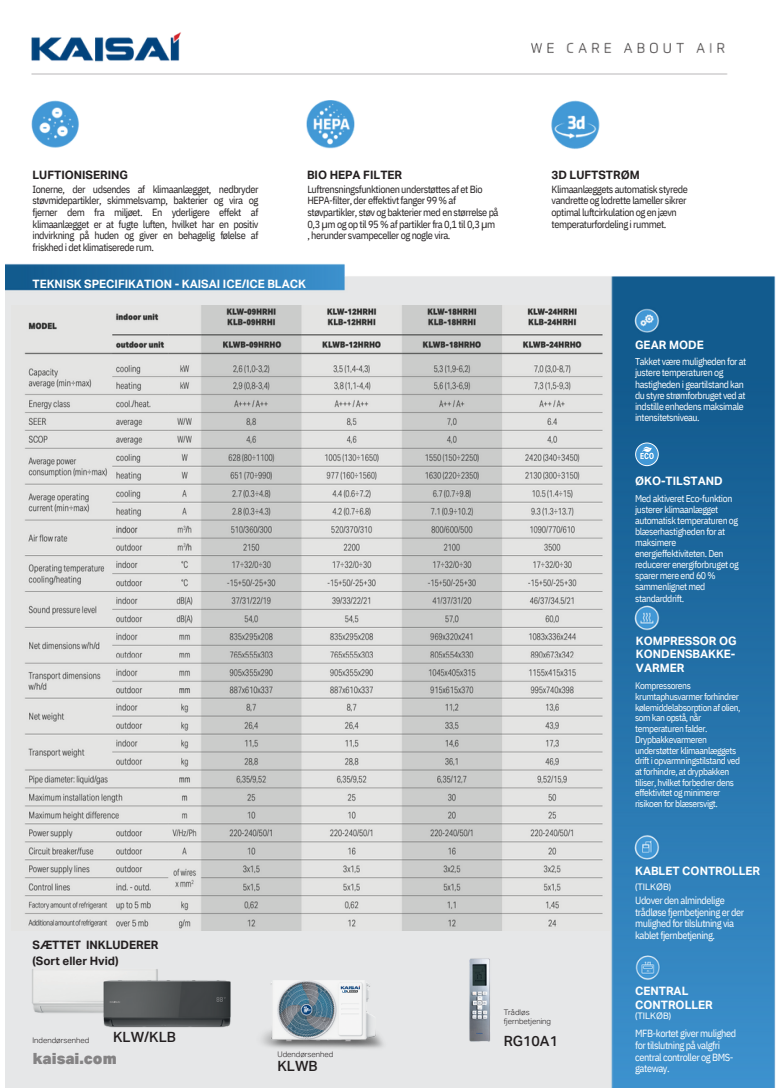
<style>
.page{position:relative;width:780px;height:1088px;background:#fff}
.page>*{position:absolute;margin:0;border:0;box-sizing:border-box;transform-origin:0 0}
.t1{font:900 15.5px "Aktiv Grotesk";color:#231f20}
.t2{font:500 14.25px "Aktiv Grotesk";color:#231f20}
.t3{font:700 11.62px/13.6px "Aktiv Grotesk";color:#fff}
.t4{font:700 11.62px/15.5px "Aktiv Grotesk";color:#231f20}
.t5{font:10.38px/11.6px "IBM Plex Sans Cond";letter-spacing:-.045em;color:#231f20}
.t6{font:10.38px/11.6px "IBM Plex Sans Cond";letter-spacing:-.045em;color:#fff}
.t7{font:10px/11.2px "IBM Plex Sans Cond";letter-spacing:-.045em;color:#fff}
.t8{font:9.75px/11px "IBM Plex Sans Cond";letter-spacing:-.04em;color:#fff}
.t9{font:9.5px/10.8px "IBM Plex Sans Cond";letter-spacing:-.045em;color:#fff}
.t10{font:9px "Aktiv Grotesk";color:#fff}
.t11{font:300 7.75px/8.8px "Aktiv Grotesk";color:#231f20}
.s1{font-family:"Noto Sans"}
</style>
<div class="page">
<img style="left:6px;top:263px;width:599px;height:824px">
<img style="left:256px;top:980px;width:134px;height:70px">
<svg style="left:342px;top:990px;width:16px;height:2px"></svg>
<img style="left:466px;top:957px;width:26px;height:86px">
<img style="left:31px;top:100px;width:48px;height:48px">
<img style="left:307px;top:101px;width:47px;height:48px">
<img style="left:551px;top:100px;width:49px;height:49px">
<img style="left:605px;top:276px;width:171px;height:811px">
<img style="left:31px;top:32px;width:697px;height:43px">
<img style="left:27px;top:952px;width:230px;height:78px">
<svg style="left:110px;top:1000px;width:11px;height:2px"></svg>
<svg style="left:635px;top:442px;width:24px;height:24px"></svg>
<img style="left:11px;top:305px;width:599px;height:625px">
<p class="t4" style="left:33px;top:168px;width:97px">LUFTIONISERING</p>
<p class="t4" style="left:307px;top:168px;width:97px">BIO HEPA FILTER</p>
<h4 class="t4" style="left:552px;top:168px;width:90px">3D LUFTSTRØM</h4>
<p class="t5" style="left:33px;top:183px;width:228px;text-align:justify">Ionerne, der udsendes af klimaanlægget, nedbryder støvmidepartikler, skimmelsvamp, bakterier og vira og fjerner dem fra miljøet. En yderligere effekt af klimaanlægget er at fugte luften, hvilket har en positiv indvirkning på huden og giver en behagelig følelse af friskhed i det klimatiserede rum.</p>
<h1 class="t5" style="left:307px;top:183px;width:193px">Luftrensningsfunktionen understøttes af et Bio HEPA-filter, der effektivt fanger 99 % af støvpartikler, støv og bakterier med en størrelse på 0,3 <span class="s1">μ</span>m og op til 95 % af partikler fra 0,1 til 0,3 <span class="s1">μ</span>m , herunder svampeceller og nogle vira.</h1>
<p class="t5" style="left:552px;top:183px;width:138px">Klimaanlæggets automatisk styrede vandrette og lodrette lameller sikrer optimal luftcirkulation og en jævn temperaturfordeling i rummet.</p>
<p class="t3" style="left:33px;top:277px;width:275px">TEKNISK SPECIFIKATION - KAISAI ICE/ICE BLACK</p>
<h3 class="t4" style="left:33px;top:938px;width:127px">SÆTTET INKLUDERER (Sort eller Hvid)</h3>
<h3 class="t11" style="left:33px;top:1036px;width:58px">Indendørsenhed</h3>
<h6 class="t2" style="left:113px;top:1030px;width:64px">KLW/KLB</h6>
<h1 class="t1" style="left:33px;top:1051px;width:86px">kaisai.com</h1>
<h5 class="t11" style="left:277px;top:1050px;width:57px">Udendørsenhed</h5>
<h5 class="t2" style="left:277px;top:1060px;width:42px">KLWB</h5>
<h3 class="t11" style="left:504px;top:1008px;width:49px">Trådløs fjernbetjening</h3>
<h3 class="t2" style="left:504px;top:1035px;width:56px">RG10A1</h3>
<p class="t3" style="left:635px;top:339px;width:70px">GEAR MODE</p>
<h3 class="t7" style="left:635px;top:356px;width:113px">Takket være muligheden for at justere temperaturen og hastigheden i geartilstand kan du styre strømforbruget ved at indstille enhedens maksimale intensitetsniveau.</h3>
<p class="t3" style="left:635px;top:474px;width:89px">ØKO-TILSTAND</p>
<h5 class="t8" style="left:635px;top:493px;width:105px">Med aktiveret Eco-funktion justerer klimaanlægget automatisk temperaturen og blæserhastigheden for at maksimere energieffektiviteten. Den reducerer energiforbruget og sparer mere end 60 % sammenlignet med standarddrift.</h5>
<p class="t3" style="left:636px;top:635px;width:102px;text-align:justify">KOMPRESSOR OG KONDENSBAKKE-VARMER</p>
<p class="t9" style="left:635px;top:680px;width:107px">Kompressorens krumtaphusvarmer forhindrer kølemiddelabsorption af olien, som kan opstå, når temperaturen falder.<br>Drypbakkevarmeren understøtter klimaanlæggets drift i opvarmningstilstand ved at forhindre, at drypbakken tiliser, hvilket forbedrer dens effektivitet og minimerer risikoen for blæsersvigt.</p>
<h2 class="t3" style="left:635px;top:864px;width:127px">KABLET CONTROLLER</h2>
<h3 class="t10" style="left:635px;top:882px;width:38px">(TILKØB)</h3>
<h1 class="t6" style="left:635px;top:894px;width:111px">Udover den almindelige trådløse fjernbetjening er der mulighed for tilslutning via kablet fjernbetjening.</h1>
<h1 class="t3" style="left:635px;top:985px;width:79px">CENTRAL<br>CONTROLLER</h1>
<h5 class="t10" style="left:635px;top:1012px;width:38px">(TILKØB)</h5>
<p class="t6" style="left:635px;top:1027px;width:102px">MFB-kortet giver mulighed for tilslutning på valgfri central controller og BMS&shy;gateway.</p>
</div>
